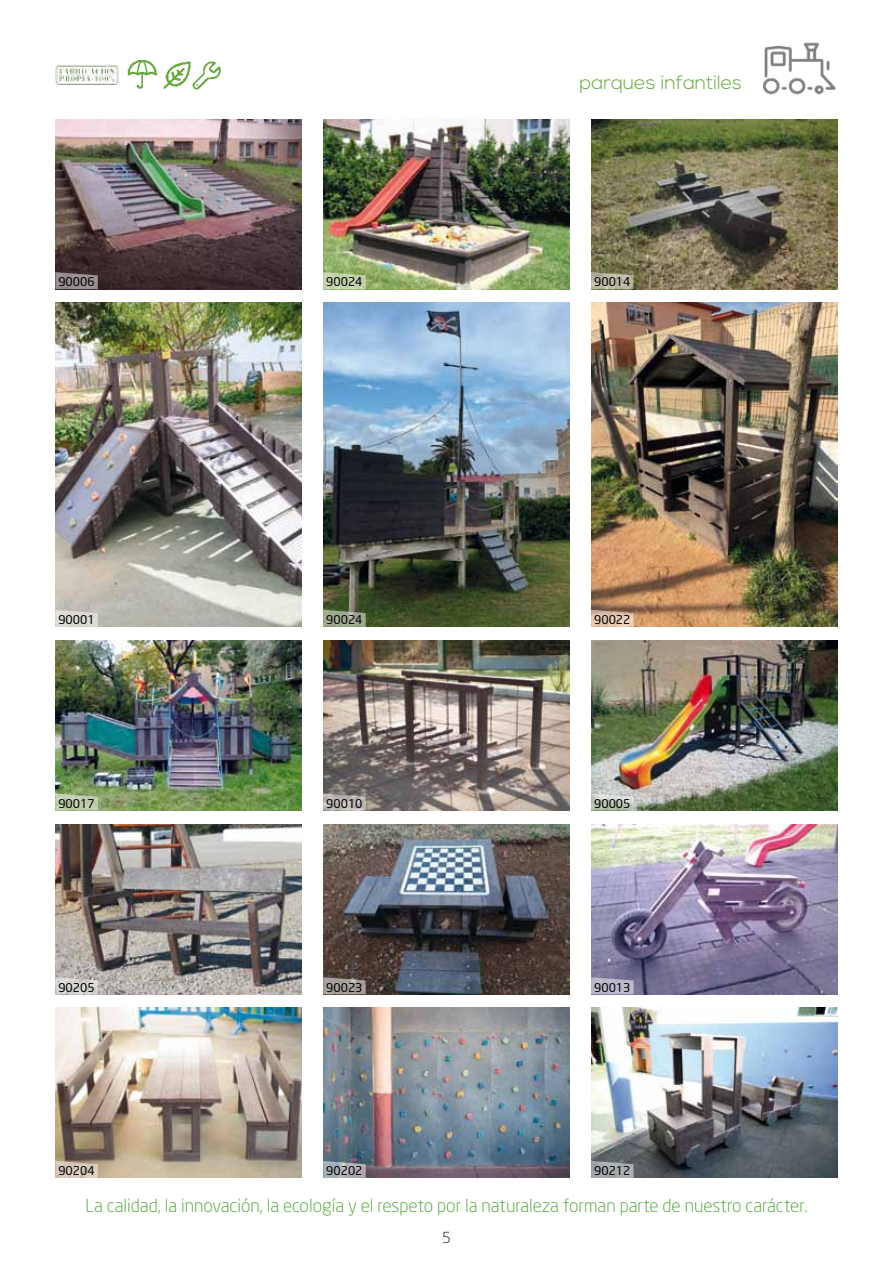
<style>
.page{position:relative;width:893px;height:1263px;background:#fff}
.page>*{position:absolute;margin:0;border:0;box-sizing:border-box;transform-origin:0 0}
.t1{font:300 19.5px "Nexa";color:#62a738}
.t2{font:300 18px "Neo Sans";color:#44a12b}
.t3{font:300 15px "Neo Sans";color:#000}
.t4{font:12px "Neo Sans";color:#000}
</style>
<div class="page">
<img style="left:55px;top:824px;width:247px;height:170px">
<img style="left:323px;top:824px;width:247px;height:170px">
<img style="left:591px;top:824px;width:247px;height:170px">
<img style="left:55px;top:640px;width:247px;height:170px">
<img style="left:323px;top:640px;width:247px;height:170px">
<img style="left:591px;top:640px;width:247px;height:170px">
<img style="left:55px;top:119px;width:247px;height:170px">
<img style="left:323px;top:119px;width:247px;height:170px">
<img style="left:591px;top:119px;width:247px;height:170px">
<img style="left:55px;top:1008px;width:247px;height:170px">
<img style="left:323px;top:1008px;width:247px;height:170px">
<img style="left:591px;top:1008px;width:247px;height:170px">
<img style="left:55px;top:303px;width:247px;height:324px">
<img style="left:323px;top:303px;width:247px;height:324px">
<img style="left:591px;top:303px;width:247px;height:324px">
<img style="left:763px;top:42px;width:73px;height:53px">
<svg style="left:55px;top:272px;width:43px;height:17px"></svg>
<svg style="left:323px;top:272px;width:43px;height:17px"></svg>
<svg style="left:591px;top:272px;width:43px;height:17px"></svg>
<svg style="left:55px;top:610px;width:43px;height:17px"></svg>
<svg style="left:55px;top:793px;width:43px;height:17px"></svg>
<svg style="left:55px;top:977px;width:43px;height:17px"></svg>
<svg style="left:55px;top:1161px;width:43px;height:17px"></svg>
<svg style="left:323px;top:610px;width:43px;height:17px"></svg>
<svg style="left:323px;top:793px;width:43px;height:17px"></svg>
<svg style="left:323px;top:977px;width:43px;height:17px"></svg>
<svg style="left:323px;top:1161px;width:43px;height:17px"></svg>
<svg style="left:591px;top:610px;width:43px;height:17px"></svg>
<svg style="left:591px;top:793px;width:43px;height:17px"></svg>
<svg style="left:591px;top:977px;width:43px;height:17px"></svg>
<svg style="left:591px;top:1161px;width:43px;height:17px"></svg>
<img style="left:127px;top:60px;width:64px;height:29px">
<img style="left:192px;top:61px;width:29px;height:29px">
<img style="left:55px;top:65px;width:64px;height:20px">
<p class="t1" style="left:579px;top:71px;width:164px">parques infantiles</p>
<p class="t4" style="left:58px;top:275px;width:38px">90006</p>
<p class="t4" style="left:326px;top:275px;width:38px">90024</p>
<p class="t4" style="left:594px;top:275px;width:38px">90014</p>
<p class="t4" style="left:58px;top:612px;width:38px">90001</p>
<p class="t4" style="left:326px;top:612px;width:38px">90024</p>
<p class="t4" style="left:594px;top:612px;width:38px">90022</p>
<p class="t4" style="left:58px;top:796px;width:38px">90017</p>
<p class="t4" style="left:326px;top:796px;width:38px">90010</p>
<p class="t4" style="left:594px;top:796px;width:38px">90005</p>
<p class="t4" style="left:58px;top:980px;width:38px">90205</p>
<p class="t4" style="left:326px;top:980px;width:38px">90023</p>
<p class="t4" style="left:594px;top:980px;width:38px">90013</p>
<p class="t4" style="left:58px;top:1163px;width:38px">90204</p>
<p class="t4" style="left:326px;top:1163px;width:38px">90202</p>
<p class="t4" style="left:594px;top:1163px;width:38px">90212</p>
<p class="t2" style="left:86px;top:1195px;width:723px">La calidad, la innovación, la ecología y el respeto por la naturaleza forman parte de nuestro carácter.</p>
<p class="t3" style="left:442px;top:1229px;width:10px">5</p>
</div>
